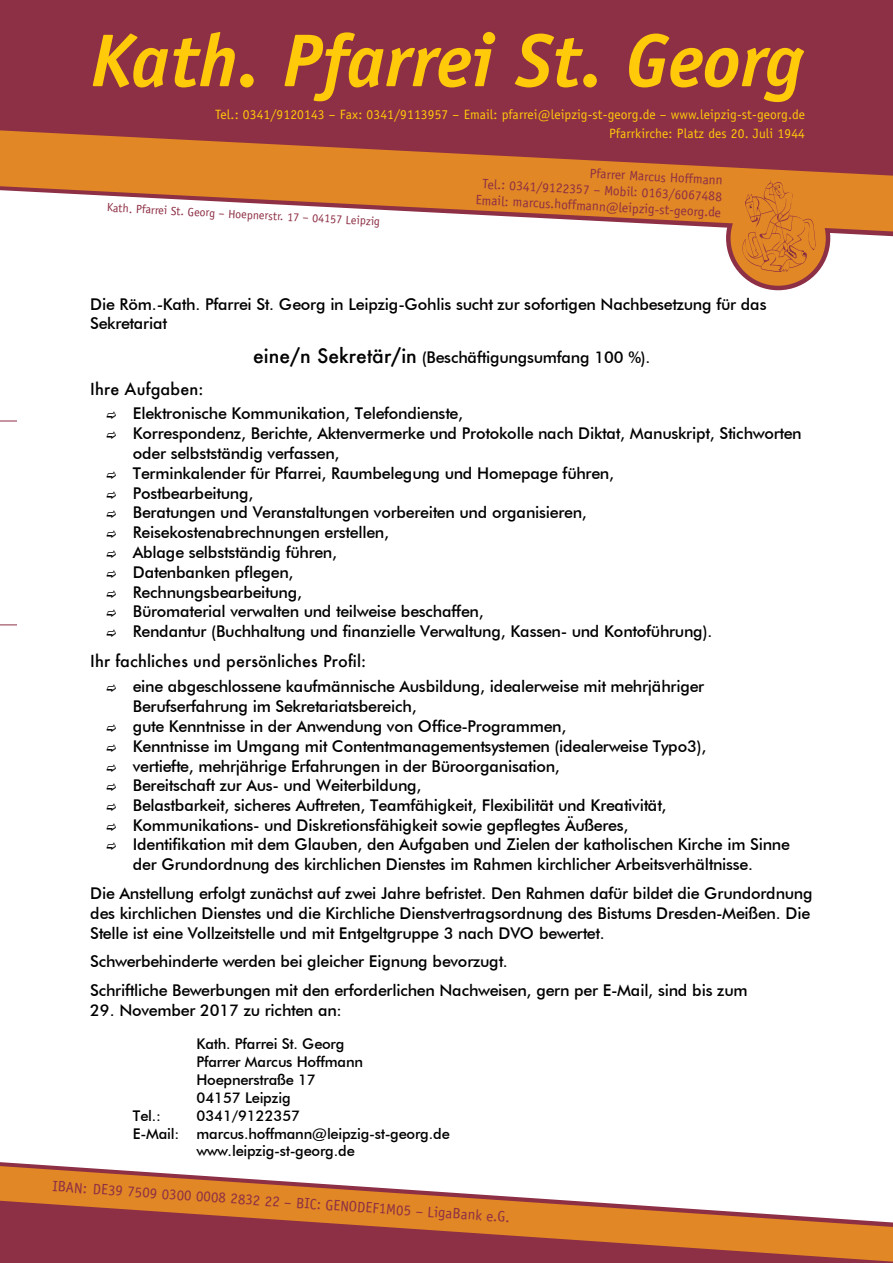
<style>
.page{position:relative;width:893px;height:1263px;background:#fff}
.page>*{position:absolute;margin:0;border:0;box-sizing:border-box;transform-origin:0 0}
.t1{font:italic 700 75px "Officina Sans Std";color:#feca0a}
.t2{font:500 16.2px/19.8px "Futura BT";letter-spacing:-.015em;color:#000}
.t3{font:500 16.2px "Futura";letter-spacing:.01em;color:#000}
.t4{font:15px "Officina Sans Std";color:#8d2f45}
.t5{font:500 14.7px/18px "Futura BT";letter-spacing:-.01em;color:#000}
.t6{font:13.5px/18.8px "Officina Sans Std";letter-spacing:.01em;color:#feca0a;text-align:right}
.t7{font:13.5px/16.2px "Officina Sans Std";color:#8d2f45;text-align:right}
.t8{font:12px "Officina Sans Std";color:#8d2f45}
.s1{font-family:"Futura";font-size:19.5px}
</style>
<div class="page">
<div style="left:0;top:0;width:893px;height:236px;background:#8d2f45"></div>
<svg style="left:0;top:1162px;width:893px;height:101px"></svg>
<svg style="left:728px;top:188px;width:100px;height:100px"></svg>
<div style="left:726px;top:186px;width:104px;height:104px;border:4px solid #8d2f45;border-radius:50%"></div>
<svg style="left:0;top:1166px;width:893px;height:95px"></svg>
<svg style="left:0;top:130px;width:893px;height:101px;fill:#e18725"></svg>
<svg style="left:742px;top:179px;width:74px;height:94px;background:#d97e27"></svg>
<svg style="left:0;top:421px;width:17px;height:1px"></svg>
<svg style="left:0;top:625px;width:17px;height:1px"></svg>
<h1 class="t1" style="left:90px;top:16px;width:714px">Kath. Pfarrei St. Georg</h1>
<p class="t6" style="left:215px;top:105px;width:591px">Tel.: 0341/9120143 – Fax: 0341/9113957 – Email: pfarrei@leipzig-st-georg.de – www.leipzig-st-georg.de<br>Pfarrkirche: Platz des 20. Juli 1944</p>
<p class="t7" style="left:478px;top:159px;width:247px;rotate:3deg">Pfarrer Marcus Hoffmann<br>Tel.: 0341/9122357 – Mobil: 0163/6067488<br>Email: marcus.hoffmann@leipzig-st-georg.de</p>
<p class="t8" style="left:107px;top:200px;width:275px;rotate:3deg">Kath. Pfarrei St. Georg – Hoepnerstr. 17 – 04157 Leipzig</p>
<p class="t2" style="left:90px;top:294px;width:678px">Die Röm.-Kath. Pfarrei St. Georg in Leipzig-Gohlis sucht zur sofortigen Nachbesetzung für das<br>Sekretariat</p>
<p class="t2" style="left:253px;top:347px;width:399px"><span class="s1">eine/n Sekretär/in</span> (Beschäftigungsumfang 100 %).</p>
<p class="t3" style="left:90px;top:378px;width:115px">Ihre Aufgaben:</p>
<p class="t2" style="left:133px;top:404px;width:670px">Elektronische Kommunikation, Telefondienste,<br>Korrespondenz, Berichte, Aktenvermerke und Protokolle nach Diktat, Manuskript, Stichworten oder selbstständig verfassen,<br>Terminkalender für Pfarrei, Raumbelegung und Homepage führen,<br>Postbearbeitung,<br>Beratungen und Veranstaltungen vorbereiten und organisieren,<br>Reisekostenabrechnungen erstellen,<br>Ablage selbstständig führen,<br>Datenbanken pflegen,<br>Rechnungsbearbeitung,<br>Büromaterial verwalten und teilweise beschaffen,<br>Rendantur (Buchhaltung und finanzielle Verwaltung, Kassen- und Kontoführung).</p>
<p class="t3" style="left:90px;top:650px;width:277px">Ihr fachliches und persönliches Profil:</p>
<p class="t2" style="left:133px;top:676px;width:659px">eine abgeschlossene kaufmännische Ausbildung, idealerweise mit mehrjähriger Berufserfahrung im Sekretariatsbereich,<br>gute Kenntnisse in der Anwendung von Office-Programmen,<br>Kenntnisse im Umgang mit Contentmanagementsystemen (idealerweise Typo3),<br>vertiefte, mehrjährige Erfahrungen in der Büroorganisation,<br>Bereitschaft zur Aus- und Weiterbildung,<br>Belastbarkeit, sicheres Auftreten, Teamfähigkeit, Flexibilität und Kreativität, Kommunikations- und Diskretionsfähigkeit sowie gepflegtes Äußeres,<br>Identifikation mit dem Glauben, den Aufgaben und Zielen der katholischen Kirche im Sinne der Grundordnung des kirchlichen Dienstes im Rahmen kirchlicher Arbeitsverhältnisse.</p>
<p class="t2" style="left:90px;top:883px;width:724px">Die Anstellung erfolgt zunächst auf zwei Jahre befristet. Den Rahmen dafür bildet die Grundordnung des kirchlichen Dienstes und die Kirchliche Dienstvertragsordnung des Bistums Dresden-Meißen. Die<br>Stelle ist eine Vollzeitstelle und mit Entgeltgruppe 3 nach DVO bewertet.</p>
<p class="t2" style="left:90px;top:947px;width:659px;line-height:28.8px">Schwerbehinderte werden bei gleicher Eignung bevorzugt.<br>Schriftliche Bewerbungen mit den erforderlichen Nachweisen, gern per E-Mail, sind bis zum</p>
<p class="t2" style="left:90px;top:1000px;width:253px">29. November 2017 zu richten an:</p>
<p class="t5" style="left:196px;top:1034px;width:168px">Kath. Pfarrei St. Georg<br>Pfarrer Marcus Hoffmann<br>Hoepnerstraße 17<br>04157 Leipzig</p>
<p class="t5" style="left:133px;top:1106px;width:30px">Tel.:</p>
<p class="t5" style="left:196px;top:1106px;width:105px">0341/9122357</p>
<p class="t5" style="left:133px;top:1124px;width:319px">E-Mail: marcus.hoffmann@leipzig-st-georg.de</p>
<p class="t5" style="left:196px;top:1142px;width:160px">www.leipzig-st-georg.de</p>
<p class="t4" style="left:53px;top:1177px;width:460px;rotate:4deg">IBAN: DE39 7509 0300 0008 2832 22 – BIC: GENODEF1M05 – LigaBank e.G.</p>
</div>
